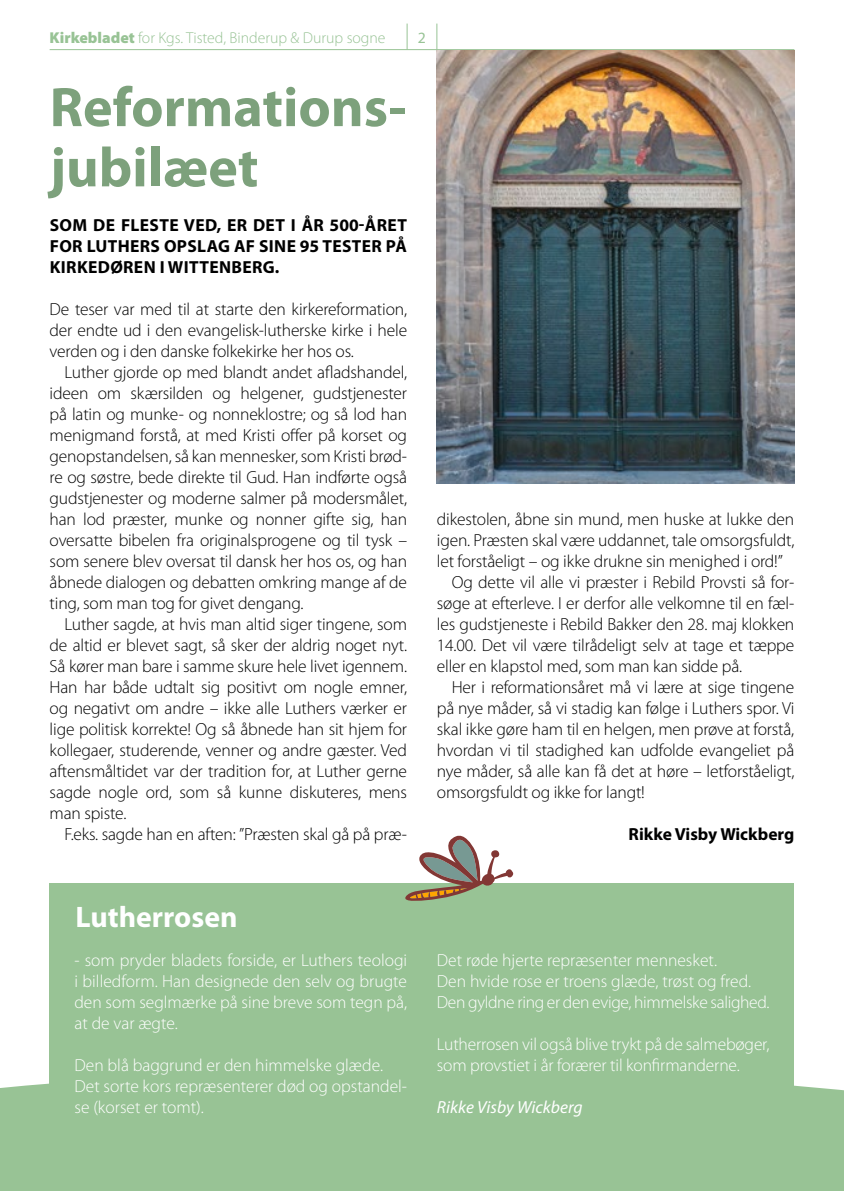
<style>
.page{position:relative;width:844px;height:1191px;background:#fff}
.page>*{position:absolute;margin:0;border:0;box-sizing:border-box;transform-origin:0 0}
.t1{font:700 56.18px/60.2px "Myriad Pro";color:#7da17c}
.t2{font:700 29.75px "Myriad Pro";color:#fff}
.t3{font:300 17.5px/21px "Myriad Pro";letter-spacing:-.01em;color:#000;text-align:justify}
.t4{font:300 17.5px/21px "Myriad Pro";color:#fff}
.t5{font:700 17.5px/21px "Myriad Pro";letter-spacing:.02em;color:#000;text-align:justify}
.t6{font:700 17.5px "Myriad Pro";color:#000}
.t7{font:italic 17.5px "Myriad Pro";color:#fff}
.t8{font:300 15.75px "Myriad Pro";color:#98c395}
.t9{font:15.75px "Myriad Pro";color:#98c395}
.s1{font-weight:900}
</style>
<div class="page">
<hr style="left:50px;top:49px;width:744px;height:1px;background:#98c395">
<svg style="left:406px;top:24px;width:1px;height:25px"></svg>
<svg style="left:436px;top:24px;width:1px;height:25px"></svg>
<div style="left:0;top:1069px;width:843px;height:122px;background:#98c395"></div>
<img style="left:437px;top:50px;width:357px;height:433px">
<div style="left:50px;top:883px;width:744px;height:260px;background:#98c395"></div>
<svg style="left:405px;top:835px;width:108px;height:66px"></svg>
<p class="t8" style="left:50px;top:28px;width:337px"><span class="s1">Kirkebladet</span> for Kgs. Tisted, Binderup &amp; Durup sogne</p>
<p class="t9" style="left:418px;top:28px;width:10px">2</p>
<h1 class="t1" style="left:50px;top:75px;width:358px">Reformations&shy;jubilæet</h1>
<p class="t5" style="left:50px;top:214px;width:358px">SOM DE FLESTE VED, ER DET I ÅR 500-ÅRET FOR LUTHERS OPSLAG AF SINE 95 TESTER PÅ KIRKEDØREN I WITTENBERG.</p>
<p class="t3" style="left:50px;top:299px;width:359px">De teser var med til at starte den kirkereformation, der endte ud i den evangelisk-lutherske kirke i hele verden og i den danske folkekirke her hos os.</p>
<p class="t3" style="left:50px;top:362px;width:359px;text-indent:15px">Luther gjorde op med blandt andet afladshandel, ideen om skærsilden og helgener, gudstjenester på latin og munke- og nonneklostre; og så lod han menigmand forstå, at med Kristi offer på korset og genopstandelsen, så kan mennesker, som Kristi brød&shy;re og søstre, bede direkte til Gud. Han indførte også gudstjenester og moderne salmer på modersmålet, han lod præster, munke og nonner gifte sig, han oversatte bibelen fra originalsprogene og til tysk – som senere blev oversat til dansk her hos os, og han åbnede dialogen og debatten omkring mange af de ting, som man tog for givet dengang.</p>
<p class="t3" style="left:50px;top:614px;width:359px;text-indent:15px">Luther sagde, at hvis man altid siger tingene, som de altid er blevet sagt, så sker der aldrig noget nyt.<br>Så kører man bare i samme skure hele livet igennem.<br>Han har både udtalt sig positivt om nogle emner, og negativt om andre – ikke alle Luthers værker er lige politisk korrekte! Og så åbnede han sit hjem for kollegaer, studerende, venner og andre gæster. Ved aftensmåltidet var der tradition for, at Luther gerne sagde nogle ord, som så kunne diskuteres, mens man spiste.</p>
<p class="t3" style="left:64px;top:824px;width:344px">F.eks. sagde han en aften: ”Præsten skal gå på præ-</p>
<p class="t3" style="left:437px;top:509px;width:359px">dikestolen, åbne sin mund, men huske at lukke den</p>
<p class="t3" style="left:437px;top:530px;width:359px">igen. Præsten skal være uddannet, tale omsorgsfuldt,</p>
<p class="t3" style="left:437px;top:551px;width:347px">let forståeligt – og ikke drukne sin menighed i ord!”</p>
<p class="t3" style="left:451px;top:572px;width:344px">Og dette vil alle vi præster i Rebild Provsti så for-</p>
<p class="t3" style="left:437px;top:593px;width:359px">søge at efterleve. I er derfor alle velkomne til en fæl-</p>
<p class="t3" style="left:437px;top:614px;width:359px">les gudstjeneste i Rebild Bakker den 28. maj klokken</p>
<p class="t3" style="left:437px;top:635px;width:359px">14.00. Det vil være tilrådeligt selv at tage et tæppe</p>
<p class="t3" style="left:437px;top:656px;width:307px">eller en klapstol med, som man kan sidde på.</p>
<p class="t3" style="left:451px;top:677px;width:344px">Her i reformationsåret må vi lære at sige tingene</p>
<p class="t3" style="left:437px;top:698px;width:359px">på nye måder, så vi stadig kan følge i Luthers spor. Vi</p>
<p class="t3" style="left:437px;top:719px;width:359px">skal ikke gøre ham til en helgen, men prøve at forstå,</p>
<p class="t3" style="left:437px;top:740px;width:359px">hvordan vi til stadighed kan udfolde evangeliet på</p>
<p class="t3" style="left:437px;top:761px;width:359px">nye måder, så alle kan få det at høre – letforståeligt,</p>
<p class="t3" style="left:437px;top:782px;width:209px">omsorgsfuldt og ikke for langt!</p>
<p class="t6" style="left:628px;top:823px;width:167px">Rikke Visby Wickberg</p>
<h2 class="t2" style="left:76px;top:897px;width:163px">Lutherrosen</h2>
<p class="t4" style="left:74px;top:950px;width:334px;text-align:justify">- som pryder bladets forside, er Luthers teologi i billedform. Han designede den selv og brugte den som seglmærke på sine breve som tegn på, at de var ægte.</p>
<p class="t4" style="left:74px;top:1055px;width:334px">Den blå baggrund er den himmelske glæde.<br>Det sorte kors repræsenterer død og opstandel&shy;se (korset er tomt).</p>
<p class="t4" style="left:437px;top:950px;width:334px">Det røde hjerte repræsenter mennesket.<br>Den hvide rose er troens glæde, trøst og fred.<br>Den gyldne ring er den evige, himmelske salighed.</p>
<p class="t4" style="left:437px;top:1034px;width:334px">Lutherrosen vil også blive trykt på de salmebøger, som provstiet i år forærer til konfirmanderne.</p>
<p class="t7" style="left:437px;top:1096px;width:147px">Rikke Visby Wickberg</p>
</div>
